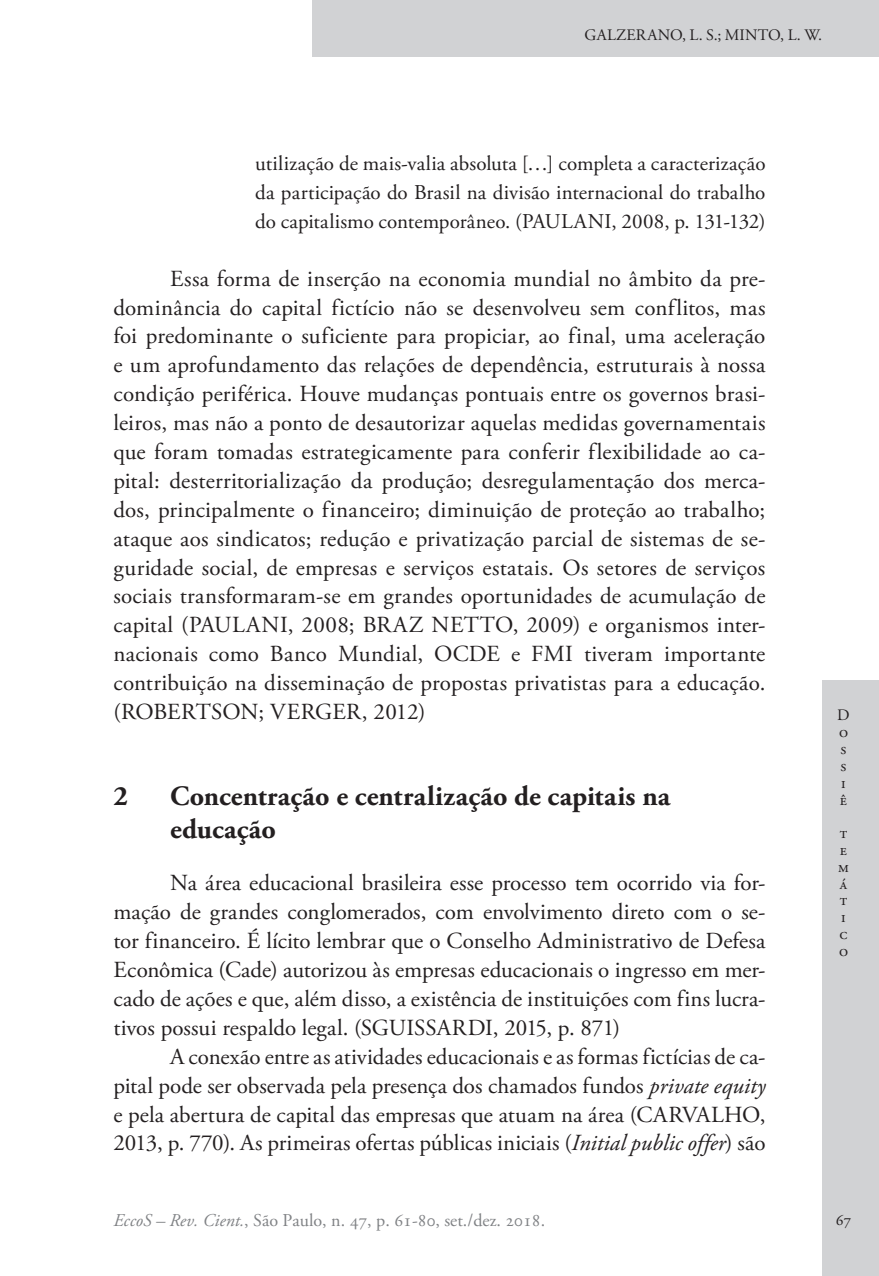
<style>
.page{position:relative;width:879px;height:1276px;background:#fff}
.page>*{position:absolute;margin:0;border:0;box-sizing:border-box;transform-origin:0 0}
.Ec_SubTitulo{font:700 28px/32.8px "Adobe Garamond Pro";letter-spacing:.01em;color:#231f20}
.Ec_Normal{font:23px/28.8px "Adobe Garamond Pro";color:#231f20;text-align:justify}
.Ec_Normal_-_citação{font:21px/28.8px "Adobe Garamond Pro";letter-spacing:.005em;color:#231f20;text-align:justify}
.t1{font:18px "Adobe Garamond Pro";color:#808285}
.t2{font:16px/16.8px "Adobe Garamond Pro";letter-spacing:.01em;color:#231f20}
.s1{font-style:italic}
</style>
<div class="page">
<div style="left:312px;top:0;width:567px;height:57px;background:#d1d2d4"></div>
<div style="left:822px;top:680px;width:57px;height:596px;background:#d1d2d4"></div>
<p class="t2" style="left:584px;top:27px;width:239px">GALZERANO, L. S.; MINTO, L. W.</p>
<p class="Ec_Normal_-_citação" style="left:255px;top:150px;width:512px">utilização de mais-valia absoluta […] completa a caracterização da participação do Brasil na divisão internacional do trabalho do capitalismo contemporâneo. (PAULANI, 2008, p. 131-132)</p>
<p class="Ec_Normal" style="left:113px;top:265px;width:654px;text-indent:57px">Essa forma de inserção na economia mundial no âmbito da pre&shy;dominância do capital fictício não se desenvolveu sem conflitos, mas foi predominante o suficiente para propiciar, ao final, uma aceleração e um aprofundamento das relações de dependência, estruturais à nossa condição periférica. Houve mudanças pontuais entre os governos brasi&shy;leiros, mas não a ponto de desautorizar aquelas medidas governamentais que foram tomadas estrategicamente para conferir flexibilidade ao ca&shy;pital: desterritorialização da produção; desregulamentação dos merca&shy;dos, principalmente o financeiro; diminuição de proteção ao trabalho; ataque aos sindicatos; redução e privatização parcial de sistemas de se&shy;guridade social, de empresas e serviços estatais. Os setores de serviços sociais transformaram-se em grandes oportunidades de acumulação de capital (PAULANI, 2008; BRAZ NETTO, 2009) e organismos inter&shy;nacionais como Banco Mundial, OCDE e FMI tiveram importante contribuição na disseminação de propostas privatistas para a educação. (ROBERTSON; VERGER, 2012)</p>
<p class="Ec_SubTitulo" style="left:113px;top:780px;width:16px">2</p>
<p class="Ec_SubTitulo" style="left:170px;top:780px;width:502px">Concentração e centralização de capitais na educação</p>
<p class="Ec_Normal" style="left:113px;top:869px;width:654px;text-indent:57px">Na área educacional brasileira esse processo tem ocorrido via for&shy;mação de grandes conglomerados, com envolvimento direto com o se&shy;tor financeiro. É lícito lembrar que o Conselho Administrativo de Defesa Econômica (Cade) autorizou às empresas educacionais o ingresso em mer&shy;cado de ações e que, além disso, a existência de instituições com fins lucra&shy;tivos possui respaldo legal. (SGUISSARDI, 2015, p. 871)</p>
<p class="Ec_Normal" style="left:113px;top:1043px;width:653px;text-indent:57px">A conexão entre as atividades educacionais e as formas fictícias de ca&shy;pital pode ser observada pela presença dos chamados fundos <span class="s1">private equity </span>e pela abertura de capital das empresas que atuam na área (CARVALHO, 2013, p. 770). As primeiras ofertas públicas iniciais (<span class="s1">Initial public offer</span>) são</p>
<p class="t2" style="left:837px;top:707px;width:14px">D o s s i ê</p>
<p class="t2" style="left:838px;top:825px;width:12px">t e m á t i c o</p>
<p class="t1" style="left:113px;top:1209px;width:433px"><span class="s1">EccoS – Rev. Cient.</span>, São Paulo, n. 47, p. 61-80, set./dez. 2018.</p>
<p class="t2" style="left:835px;top:1212px;width:17px">67</p>
</div>
